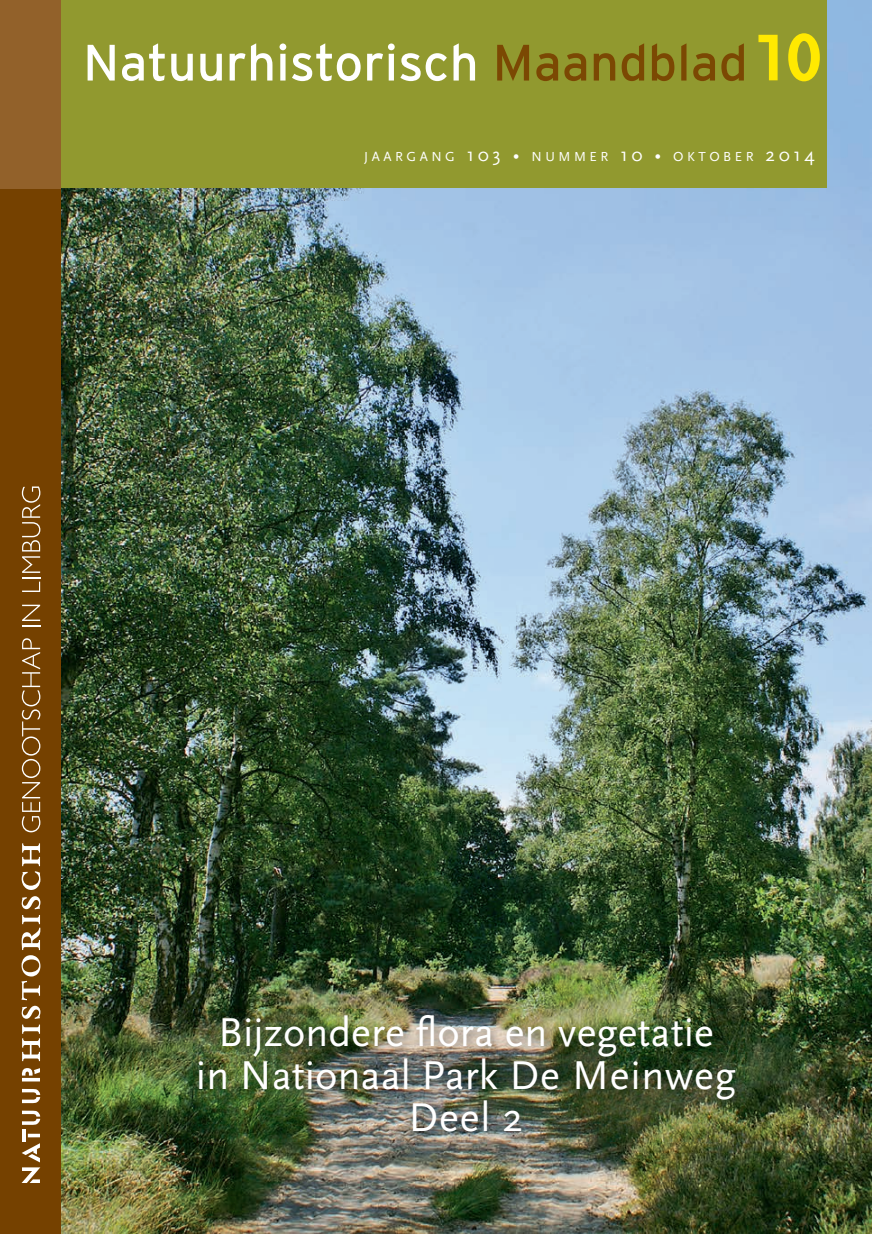
<style>
.page{position:relative;width:872px;height:1234px;background:#fff}
.page>*{position:absolute;margin:0;border:0;box-sizing:border-box;transform-origin:0 0}
.t1{font:700 69px "Scala Sans LF";color:#ffe901}
.t2{font:51px "Interstate";color:#fff}
.t3{font:42px/42px "Scala Sans";color:#fff;text-align:center}
.t4{font:13.65px "Scala Sans";letter-spacing:.255em;color:#fff}
.s1{color:#7b4803}
.s2{font-size:19.5px}
</style>
<div class="page">
<img style="left:60px;top:0;width:812px;height:1233px">
<div style="left:13px;top:0;width:814px;height:187px;background:#91992f"></div>
<div style="left:0;top:0;width:60px;height:1233px;background:#754100"></div>
<svg style="left:22px;top:1024px;width:18px;height:36px"></svg>
<svg style="left:22px;top:1005px;width:18px;height:13px"></svg>
<svg style="left:22px;top:896px;width:18px;height:103px"></svg>
<svg style="left:22px;top:843px;width:18px;height:46px"></svg>
<svg style="left:22px;top:1143px;width:18px;height:39px"></svg>
<svg style="left:28px;top:1133px;width:12px;height:4px"></svg>
<hr style="left:22px;top:1129px;width:4px;height:12px;background:#fff">
<svg style="left:22px;top:1077px;width:18px;height:4px"></svg>
<svg style="left:21px;top:1068px;width:19px;height:7px"></svg>
<svg style="left:22px;top:1088px;width:18px;height:15px"></svg>
<svg style="left:22px;top:1110px;width:18px;height:14px"></svg>
<svg style="left:22px;top:638px;width:18px;height:194px"></svg>
<svg style="left:22px;top:604px;width:18px;height:23px"></svg>
<svg style="left:22px;top:486px;width:18px;height:106px"></svg>
<div style="left:0;top:0;width:60px;height:188px;background:#92612a"></div>
<img style="left:194px;top:1009px;width:551px;height:132px">
<p class="t2" style="left:83px;top:34px;width:666px">Natuurhistorisch <span class="s1">Maandblad</span></p>
<h1 class="t1" style="left:754px;top:21px;width:68px">10</h1>
<p class="t4" style="left:364px;top:149px;width:452px">JAARGANG <span class="s2">103 •</span> NUMMER <span class="s2">10 •</span> OKTOBER <span class="s2">2014</span></p>
<p class="t3" style="left:196px;top:1012px;width:541px">Bijzondere flora en vegetatie<br>in Nationaal Park De Meinweg<br>Deel 2</p>
</div>
